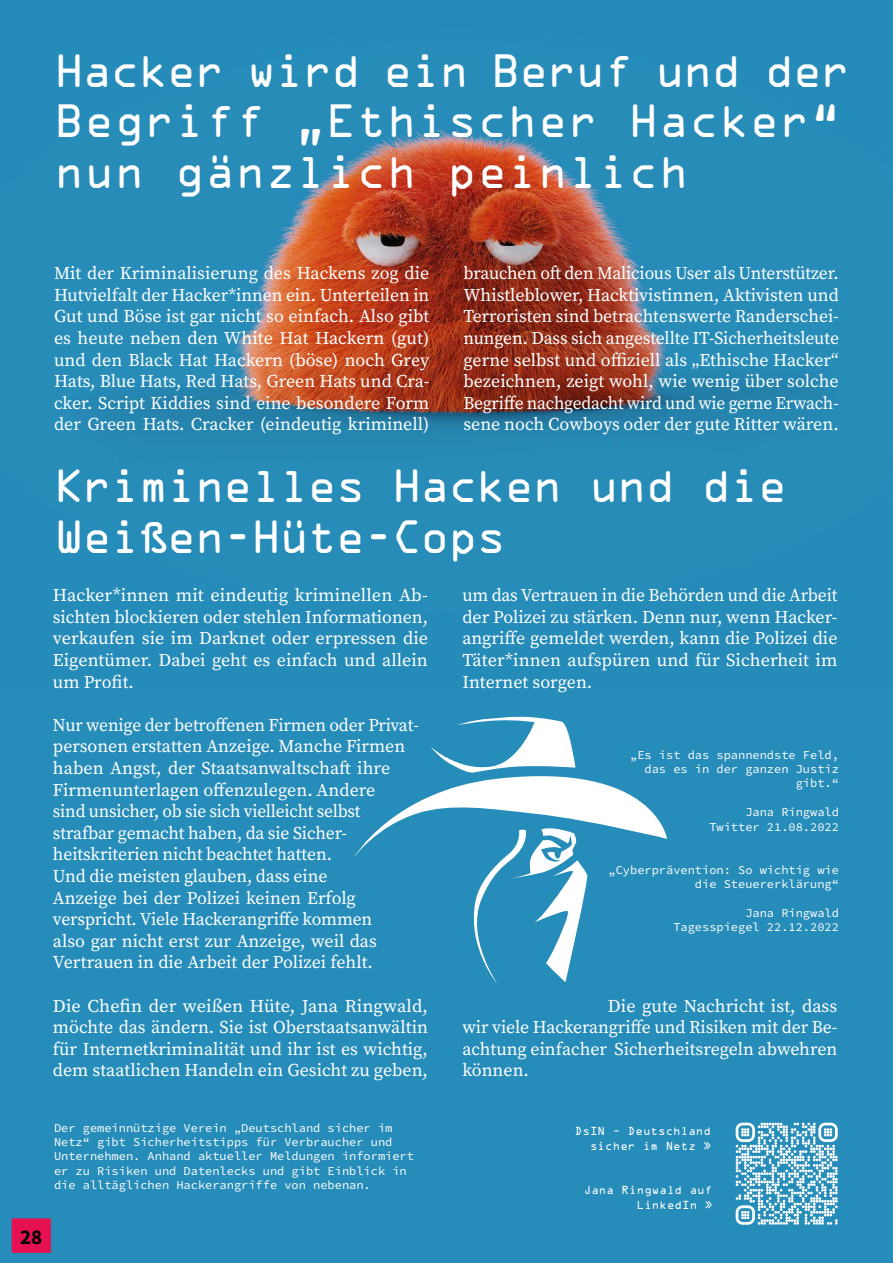
<style>
.page{position:relative;width:893px;height:1263px;background:#268cb9}
.page>*{position:absolute;margin:0;border:0;box-sizing:border-box;transform-origin:0 0}
.t1{font:42px/50.4px "OCRA Std";letter-spacing:-.05em;color:#fff}
.t2{font:42px/50.4px "OCRA Std";color:#fff}
.t3{font:21px "Source Sans Variable";color:#020203}
.t4{font:18px/21.6px "Source Serif Variable";color:#fff;text-align:justify}
.t5{font:12px/14.4px "Source Code Variable";color:#fff;text-align:right}
.t6{font:10.5px/15px "OCRA Std";color:#fff;text-align:right}
</style>
<div class="page">
<img style="left:149px;top:128px;width:658px;height:303px">
<svg style="left:353px;top:716px;width:314px;height:268px"></svg>
<svg style="left:736px;top:1123px;width:102px;height:102px"></svg>
<div style="left:12px;top:1218px;width:39px;height:35px;background:#e51150"></div>
<h1 class="t1" style="left:54px;top:49px;width:581px">Hacker wird ein Beruf</h1>
<h1 class="t2" style="left:54px;top:49px;width:798px;text-indent:601px">und der<br>Begriff „Ethischer Hacker“ nun gänzlich peinlich</h1>
<p class="t4" style="left:54px;top:262px;width:377px">Mit der Kriminalisierung des Hackens zog die Hutvielfalt der Hacker*innen ein. Unterteilen in Gut und Böse ist gar nicht so einfach. Also gibt es heute neben den White Hat Hackern (gut) und den Black Hat Hackern (böse) noch Grey Hats, Blue Hats, Red Hats, Green Hats und Cra&shy;cker. Script Kiddies sind eine besondere Form der Green Hats. Cracker (eindeutig kriminell)</p>
<p class="t4" style="left:463px;top:262px;width:377px">brauchen oft den Malicious User als Unterstützer.<br>Whistleblower, Hacktivistinnen, Aktivisten und Terroristen sind betrachtenswerte Randerschei&shy;nungen. Dass sich angestellte IT-Sicherheitsleute gerne selbst und offiziell als „Ethische Hacker“ bezeichnen, zeigt wohl, wie wenig über solche Begriffe nachgedacht wird und wie gerne Erwach&shy;sene noch Cowboys oder der gute Ritter wären.</p>
<h1 class="t1" style="left:54px;top:465px;width:735px">Kriminelles Hacken und die<br>Weißen-Hüte-Cops</h1>
<p class="t4" style="left:53px;top:584px;width:377px">Hacker*innen mit eindeutig kriminellen Ab&shy;sichten blockieren oder stehlen Informationen, verkaufen sie im Darknet oder erpressen die Eigentümer. Dabei geht es einfach und allein um Profit.</p>
<p class="t4" style="left:53px;top:714px;width:368px;text-align:left">Nur wenige der betroffenen Firmen oder Privat&shy;personen erstatten Anzeige. Manche Firmen haben Angst, der Staatsanwaltschaft ihre Firmenunterlagen offenzulegen. Andere<br>sind unsicher, ob sie sich vielleicht selbst strafbar gemacht haben, da sie Sicher&shy;heitskriterien nicht beachtet hatten.<br>Und die meisten glauben, dass eine<br>Anzeige bei der Polizei keinen Erfolg verspricht. Viele Hackerangriffe kommen<br>also gar nicht erst zur Anzeige, weil das Vertrauen in die Arbeit der Polizei fehlt.</p>
<p class="t4" style="left:53px;top:995px;width:377px">Die Chefin der weißen Hüte, Jana Ringwald, möchte das ändern. Sie ist Oberstaatsanwältin für Internetkriminalität und ihr ist es wichtig, dem staatlichen Handeln ein Gesicht zu geben,</p>
<p class="t4" style="left:462px;top:584px;width:377px">um das Vertrauen in die Behörden und die Arbeit der Polizei zu stärken. Denn nur, wenn Hacker&shy;angriffe gemeldet werden, kann die Polizei die Täter*innen aufspüren und für Sicherheit im Internet sorgen.</p>
<p class="t5" style="left:630px;top:748px;width:210px">„Es ist das spannendste Feld, das es in der ganzen Justiz gibt.“</p>
<p class="t5" style="left:709px;top:805px;width:131px">Jana Ringwald<br>Twitter 21.08.2022</p>
<p class="t5" style="left:609px;top:863px;width:232px">„Cyberprävention: So wichtig wie die Steuererklärung“</p>
<p class="t5" style="left:673px;top:906px;width:167px">Jana Ringwald<br>Tagesspiegel 22.12.2022</p>
<p class="t4" style="left:462px;top:995px;width:377px;text-indent:146px">Die gute Nachricht ist, dass wir viele Hackerangriffe und Risiken mit der Be&shy;achtung einfacher Sicherheitsregeln abwehren können.</p>
<p class="t5" style="left:54px;top:1121px;width:362px;text-align:left">Der gemeinnützige Verein „Deutschland sicher im Netz“ gibt Sicherheitstipps für Verbraucher und Unternehmen. Anhand aktueller Meldungen informiert er zu Risiken und Datenlecks und gibt Einblick in die alltäglichen Hackerangriffe von nebenan.</p>
<p class="t3" style="left:20px;top:1225px;width:24px">28</p>
<p class="t6" style="left:575px;top:1124px;width:138px">DsIN – Deutschland sicher im Netz »</p>
<p class="t6" style="left:584px;top:1183px;width:130px">Jana Ringwald auf<br>LinkedIn »</p>
</div>
